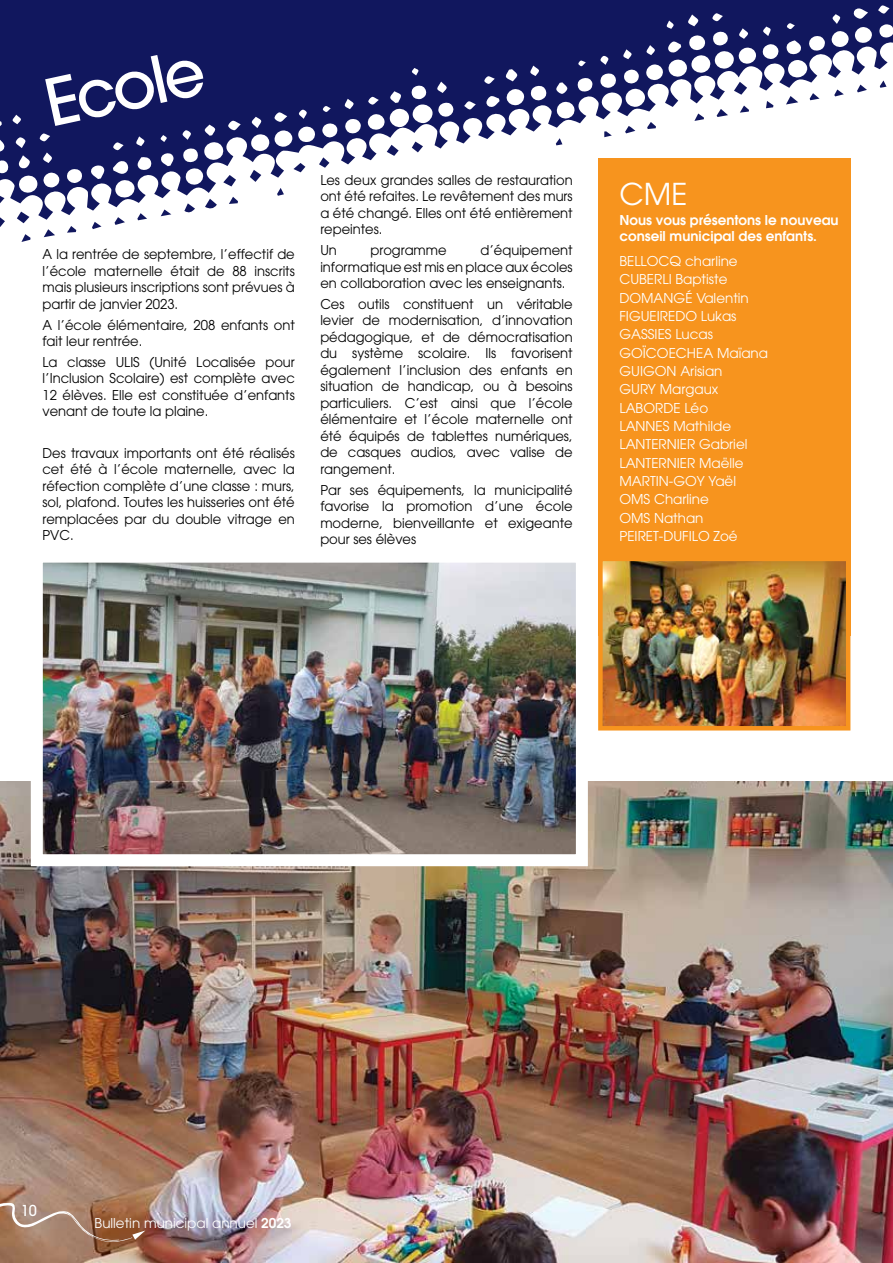
<style>
.page{position:relative;width:893px;height:1263px;background:#fff}
.page>*{position:absolute;margin:0;border:0;box-sizing:border-box;transform-origin:0 0}
.t1{font:500 64.5px "ITC Avant Garde Std";color:#fff}
.t2{font:30px "Avant Garde";color:#fff}
.t3{font:500 15px "ITC Avant Garde Std";color:#fff}
.t4{font:13.5px/16.5px "Avant Garde";color:#000;text-align:justify}
.t5{font:13.5px/18.3px "Avant Garde";color:#fff}
.t6{font:600 13.5px/16.2px "Avant Garde";color:#fff}
.s1{font-weight:600}
</style>
<div class="page">
<img style="left:0;top:781px;width:893px;height:482px">
<div style="left:598px;top:158px;width:252px;height:478px;background:#f7941e"></div>
<img style="left:44px;top:564px;width:531px;height:289px">
<div style="left:31px;top:551px;width:557px;height:315px;border:12px solid #fff"></div>
<img style="left:603px;top:562px;width:242px;height:163px">
<div style="left:598px;top:557px;width:252px;height:173px;border:4px solid #f7941e"></div>
<svg style="left:0;top:0;width:893px;height:220px;fill:#11175e"></svg>
<svg style="left:734px;top:82px;width:13px;height:13px"></svg>
<svg style="left:17px;top:212px;width:12px;height:11px"></svg>
<svg style="left:223px;top:175px;width:13px;height:11px"></svg>
<svg style="left:250px;top:170px;width:11px;height:12px"></svg>
<svg style="left:0;top:215px;width:5px;height:12px"></svg>
<svg style="left:412px;top:142px;width:11px;height:10px"></svg>
<svg style="left:387px;top:145px;width:12px;height:11px"></svg>
<svg style="left:205px;top:199px;width:12px;height:10px"></svg>
<svg style="left:293px;top:163px;width:12px;height:9px"></svg>
<svg style="left:319px;top:157px;width:10px;height:11px"></svg>
<svg style="left:184px;top:203px;width:11px;height:11px"></svg>
<svg style="left:786px;top:96px;width:12px;height:8px"></svg>
<svg style="left:717px;top:109px;width:11px;height:8px"></svg>
<svg style="left:44px;top:229px;width:11px;height:8px"></svg>
<svg style="left:115px;top:217px;width:10px;height:8px"></svg>
<svg style="left:694px;top:114px;width:10px;height:7px"></svg>
<svg style="left:137px;top:213px;width:10px;height:7px"></svg>
<svg style="left:810px;top:93px;width:9px;height:7px"></svg>
<svg style="left:625px;top:126px;width:10px;height:7px"></svg>
<svg style="left:229px;top:197px;width:9px;height:7px"></svg>
<svg style="left:92px;top:222px;width:9px;height:7px"></svg>
<svg style="left:857px;top:85px;width:10px;height:7px"></svg>
<svg style="left:766px;top:101px;width:7px;height:7px"></svg>
<svg style="left:67px;top:226px;width:9px;height:7px"></svg>
<svg style="left:21px;top:234px;width:10px;height:8px"></svg>
<svg style="left:647px;top:122px;width:9px;height:7px"></svg>
<svg style="left:740px;top:106px;width:9px;height:7px"></svg>
<svg style="left:880px;top:80px;width:6px;height:8px"></svg>
<svg style="left:161px;top:209px;width:10px;height:7px"></svg>
<svg style="left:277px;top:188px;width:7px;height:8px"></svg>
<svg style="left:834px;top:89px;width:10px;height:7px"></svg>
<svg style="left:556px;top:138px;width:6px;height:7px"></svg>
<svg style="left:604px;top:131px;width:8px;height:6px"></svg>
<svg style="left:0;top:1169px;width:145px;height:74px;background:#a78068"></svg>
<h1 class="t1" style="left:38px;top:63px;width:163px;rotate:-12deg">Ecole</h1>
<p class="t4" style="left:43px;top:246px;width:254px">A la rentrée de septembre, l’effectif de l’école maternelle était de 88 inscrits mais plusieurs inscriptions sont prévues à partir de janvier 2023.</p>
<p class="t4" style="left:43px;top:316px;width:254px">A l’école élémentaire, 208 enfants ont fait leur rentrée.</p>
<p class="t4" style="left:43px;top:354px;width:254px">La classe ULIS (Unité Localisée pour l’Inclusion Scolaire) est complète avec 12 élèves. Elle est constituée d’enfants venant de toute la plaine.</p>
<p class="t4" style="left:43px;top:445px;width:254px">Des travaux importants ont été réalisés cet été à l’école maternelle, avec la réfection complète d’une classe : murs, sol, plafond. Toutes les huisseries ont été remplacées par du double vitrage en PVC.</p>
<p class="t4" style="left:320px;top:171px;width:254px">Les deux grandes salles de restauration ont été refaites. Le revêtement des murs a été changé. Elles ont été entièrement repeintes.</p>
<p class="t4" style="left:320px;top:242px;width:18px">Un</p>
<p class="t4" style="left:371px;top:242px;width:78px">programme</p>
<p class="t4" style="left:320px;top:242px;width:254px;text-indent:160px">d’équipement informatique est mis en place aux écoles en collaboration avec les enseignants.</p>
<p class="t4" style="left:320px;top:295px;width:254px">Ces outils constituent un véritable levier de modernisation, d’innovation pédagogique, et de démocratisation du système scolaire. Ils favorisent également l’inclusion des enfants en situation de handicap, ou à besoins particuliers. C’est ainsi que l’école élémentaire et l’école maternelle ont été équipés de tablettes numériques, de casques audios, avec valise de rangement.</p>
<p class="t4" style="left:320px;top:481px;width:254px">Par ses équipements, la municipalité favorise la promotion d’une école moderne, bienveillante et exigeante pour ses élèves</p>
<h2 class="t2" style="left:619px;top:176px;width:70px">CME</h2>
<p class="t6" style="left:619px;top:212px;width:221px">Nous vous présentons le nouveau conseil municipal des enfants.</p>
<p class="t5" style="left:619px;top:252px;width:150px">BELLOCQ charline<br>CUBERLI Baptiste<br>DOMANGÉ Valentin<br>FIGUEIREDO Lukas<br>GASSIES Lucas<br>GOÏCOECHEA Maïana<br>GUIGON Arisian<br>GURY Margaux<br>LABORDE Léo<br>LANNES Mathilde<br>LANTERNIER Gabriel<br>LANTERNIER Maëlle<br>MARTIN-GOY Yaël<br>OMS Charline<br>OMS Nathan<br>PEIRET-DUFILO Zoé</p>
<p class="t3" style="left:21px;top:1201px;width:18px">10</p>
<p class="t5" style="left:95px;top:1214px;width:198px">Bulletin municipal annuel <span class="s1">2023</span></p>
</div>
